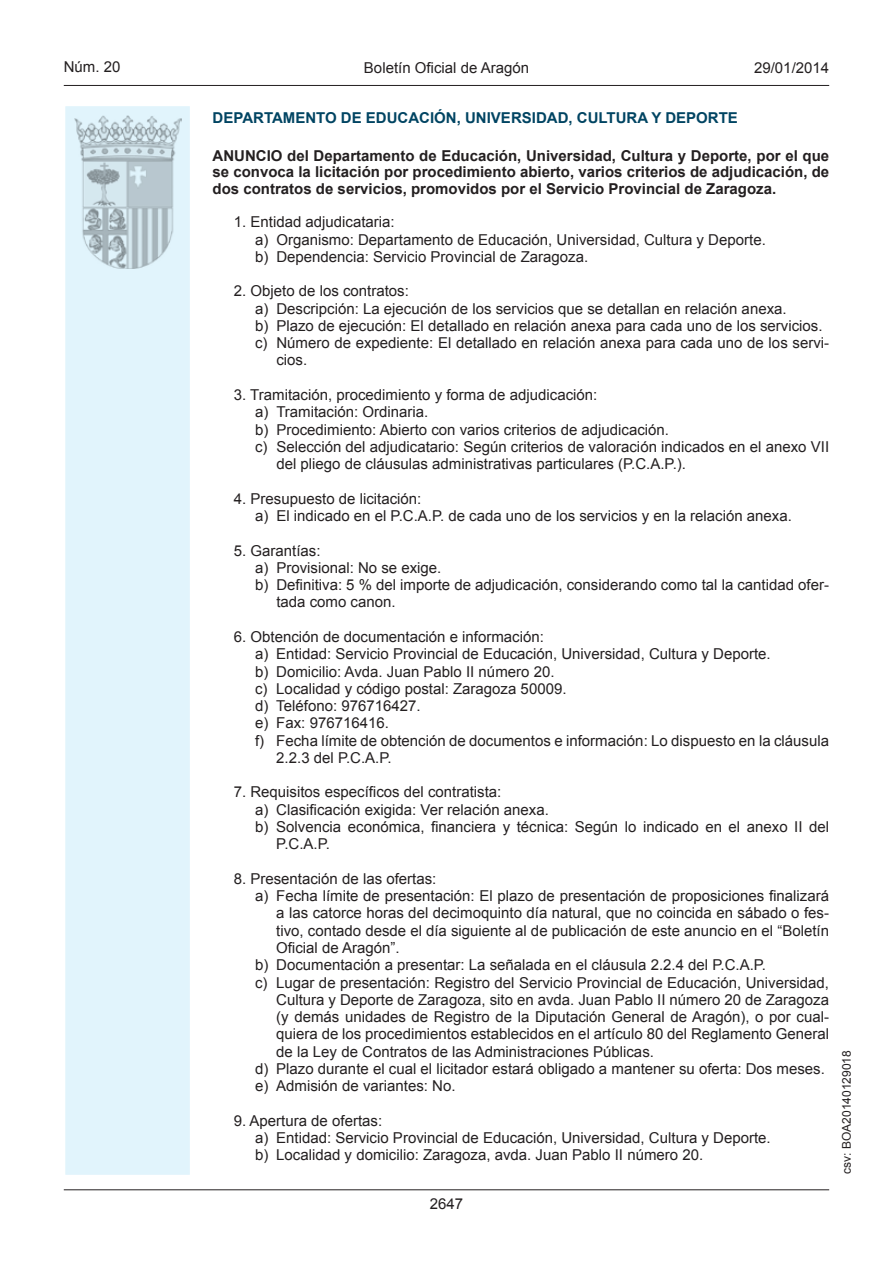
<style>
.page{position:relative;width:893px;height:1263px;background:#fff}
.page>*{position:absolute;margin:0;border:0;box-sizing:border-box;transform-origin:0 0}
.t1{font:15px/17.2px "Arial";color:#231f20}
.t2{font:700 15px/16.5px "Arial";color:#231f20;text-align:justify}
.t3{font:700 15px "Arial";color:#004462}
.t4{font:12px "Arial";color:#231f20}
</style>
<div class="page">
<hr style="left:64px;top:85px;width:765px;height:1px;background:#231f20">
<div style="left:64px;top:105px;width:127px;height:1071px;background:#e1f4fc;border:2px solid #fff"></div>
<img style="left:75px;top:115px;width:106px;height:153px">
<hr style="left:64px;top:1189px;width:765px;height:1px;background:#231f20">
<p class="t1" style="left:64px;top:59px;width:58px">Núm. 20</p>
<p class="t1" style="left:364px;top:59px;width:167px">Boletín Oficial de Aragón</p>
<p class="t1" style="left:754px;top:59px;width:77px">29/01/2014</p>
<p class="t3" style="left:213px;top:108px;width:527px">DEPARTAMENTO DE EDUCACIÓN, UNIVERSIDAD, CULTURA Y DEPORTE</p>
<p class="t2" style="left:213px;top:148px;width:618px">ANUNCIO del Departamento de Educación, Universidad, Cultura y Deporte, por el que se convoca la licitación por procedimiento abierto, varios criterios de adjudicación, de dos contratos de servicios, promovidos por el Servicio Provincial de Zaragoza.</p>
<p class="t1" style="left:255px;top:213px;width:512px;text-indent:-21px">1. Entidad adjudicataria:<br>a) Organismo: Departamento de Educación, Universidad, Cultura y Deporte. b) Dependencia: Servicio Provincial de Zaragoza.</p>
<p class="t1" style="left:234px;top:283px;width:177px">2. Objeto de los contratos:</p>
<p class="t1" style="left:255px;top:300px;width:533px">a) Descripción: La ejecución de los servicios que se detallan en relación anexa.</p>
<p class="t1" style="left:255px;top:317px;width:569px">b) Plazo de ejecución: El detallado en relación anexa para cada uno de los servicios.</p>
<p class="t1" style="left:255px;top:334px;width:576px">c) Número de expediente: El detallado en relación anexa para cada uno de los servi-</p>
<p class="t1" style="left:276px;top:352px;width:32px">cios.</p>
<p class="t1" style="left:234px;top:386px;width:365px">3. Tramitación, procedimiento y forma de adjudicación:</p>
<p class="t1" style="left:255px;top:404px;width:175px">a) Tramitación: Ordinaria.</p>
<p class="t1" style="left:255px;top:421px;width:415px">b) Procedimiento: Abierto con varios criterios de adjudicación.</p>
<p class="t1" style="left:255px;top:438px;width:576px">c) Selección del adjudicatario: Según criterios de valoración indicados en el anexo VII</p>
<p class="t1" style="left:276px;top:455px;width:411px">del pliego de cláusulas administrativas particulares (P.C.A.P.).</p>
<p class="t1" style="left:255px;top:490px;width:538px;text-indent:-21px">4. Presupuesto de licitación:<br>a) El indicado en el P.C.A.P. de cada uno de los servicios y en la relación anexa.</p>
<p class="t1" style="left:234px;top:542px;width:88px">5. Garantías:</p>
<p class="t1" style="left:255px;top:559px;width:188px">a) Provisional: No se exige.</p>
<p class="t1" style="left:255px;top:576px;width:575px">b) Definitiva: 5 % del importe de adjudicación, considerando como tal la cantidad ofer-</p>
<p class="t1" style="left:276px;top:594px;width:121px">tada como canon.</p>
<p class="t1" style="left:234px;top:628px;width:312px">6. Obtención de documentación e información:</p>
<p class="t1" style="left:255px;top:645px;width:517px">a) Entidad: Servicio Provincial de Educación, Universidad, Cultura y Deporte.</p>
<p class="t1" style="left:255px;top:663px;width:301px">b) Domicilio: Avda. Juan Pablo II número 20.</p>
<p class="t1" style="left:255px;top:680px;width:313px">c) Localidad y código postal: Zaragoza 50009.</p>
<p class="t1" style="left:255px;top:697px;width:167px">d) Teléfono: 976716427.</p>
<p class="t1" style="left:255px;top:715px;width:135px">e) Fax: 976716416.</p>
<p class="t1" style="left:255px;top:732px;width:576px">f) Fecha límite de obtención de documentos e información: Lo dispuesto en la cláusula</p>
<p class="t1" style="left:276px;top:749px;width:117px">2.2.3 del P.C.A.P.</p>
<p class="t1" style="left:234px;top:784px;width:269px">7. Requisitos específicos del contratista:</p>
<p class="t1" style="left:255px;top:801px;width:295px">a) Clasificación exigida: Ver relación anexa.</p>
<p class="t1" style="left:255px;top:818px;width:575px">b) Solvencia económica, financiera y técnica: Según lo indicado en el anexo II del</p>
<p class="t1" style="left:276px;top:835px;width:55px">P.C.A.P.</p>
<p class="t1" style="left:234px;top:870px;width:204px">8. Presentación de las ofertas:</p>
<p class="t1" style="left:255px;top:887px;width:575px">a) Fecha límite de presentación: El plazo de presentación de proposiciones finalizará</p>
<p class="t1" style="left:276px;top:905px;width:554px">a las catorce horas del decimoquinto día natural, que no coincida en sábado o fes-</p>
<p class="t1" style="left:276px;top:922px;width:554px">tivo, contado desde el día siguiente al de publicación de este anuncio en el “Boletín</p>
<p class="t1" style="left:276px;top:939px;width:125px">Oficial de Aragón”.</p>
<p class="t1" style="left:255px;top:956px;width:513px">b) Documentación a presentar: La señalada en el cláusula 2.2.4 del P.C.A.P.</p>
<p class="t1" style="left:255px;top:974px;width:575px">c) Lugar de presentación: Registro del Servicio Provincial de Educación, Universidad,</p>
<p class="t1" style="left:276px;top:991px;width:554px">Cultura y Deporte de Zaragoza, sito en avda. Juan Pablo II número 20 de Zaragoza</p>
<p class="t1" style="left:276px;top:1008px;width:554px">(y demás unidades de Registro de la Diputación General de Aragón), o por cual-</p>
<p class="t1" style="left:276px;top:1026px;width:554px">quiera de los procedimientos establecidos en el artículo 80 del Reglamento General</p>
<p class="t1" style="left:276px;top:1043px;width:379px">de la Ley de Contratos de las Administraciones Públicas.</p>
<p class="t1" style="left:255px;top:1060px;width:571px">d) Plazo durante el cual el licitador estará obligado a mantener su oferta: Dos meses.</p>
<p class="t1" style="left:255px;top:1077px;width:202px">e) Admisión de variantes: No.</p>
<p class="t1" style="left:255px;top:1112px;width:517px;text-indent:-21px">9. Apertura de ofertas:<br>a) Entidad: Servicio Provincial de Educación, Universidad, Cultura y Deporte. b) Localidad y domicilio: Zaragoza, avda. Juan Pablo II número 20.</p>
<p class="t1" style="left:430px;top:1195px;width:35px">2647</p>
<p class="t4" style="left:839px;top:1174px;width:125px;rotate:-90deg">csv: BOA20140129018</p>
</div>
